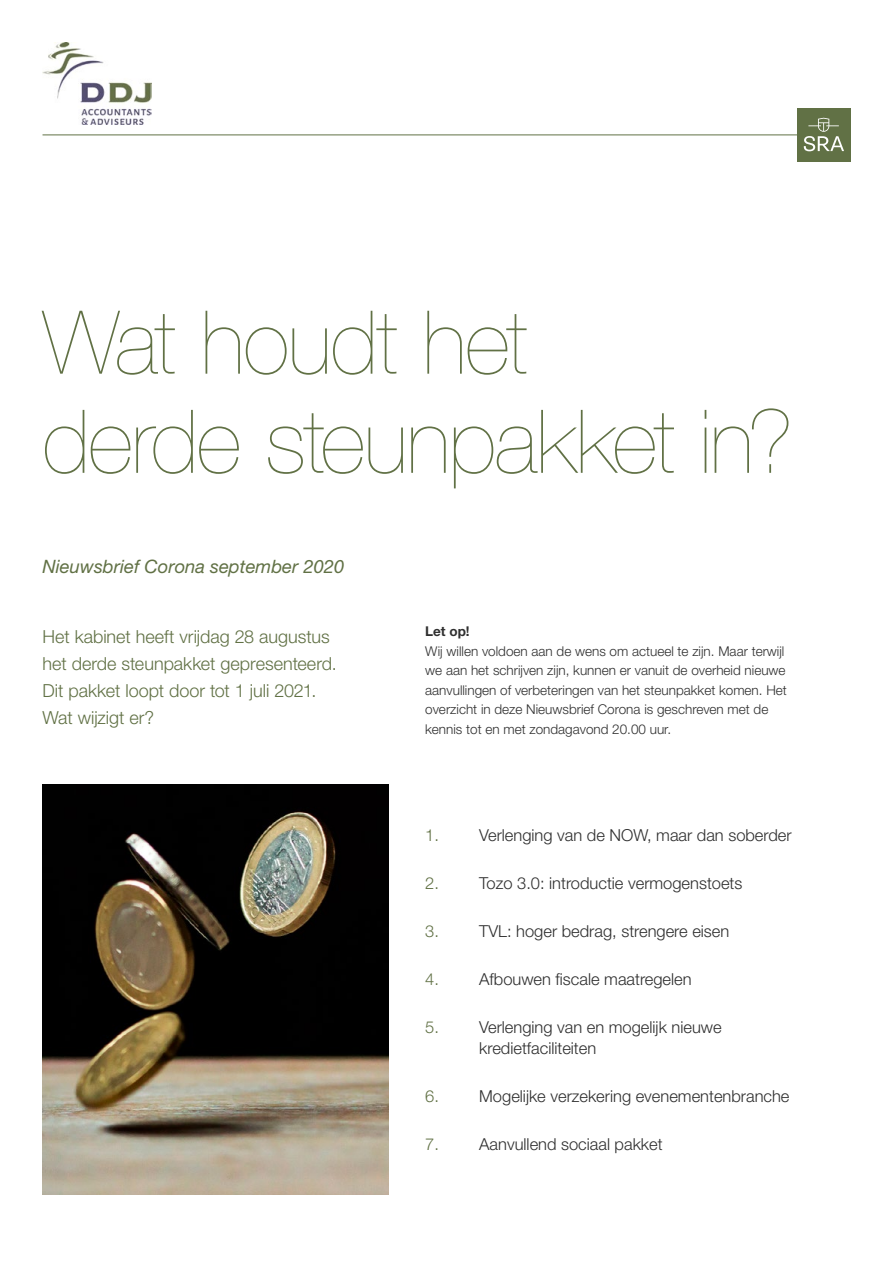
<style>
.page{position:relative;width:893px;height:1263px;background:#fff}
.page>*{position:absolute;margin:0;border:0;box-sizing:border-box;transform-origin:0 0}
.t1{font:200 88.05px/99.1px "Helvetica Neue LT Std";letter-spacing:-.015em;color:#617145}
.t2{font:italic 18.45px "Helvetica Neue LT Std";color:#617145}
.t3{font:300 18px/27px "Helvetica Neue LT Std";color:#617145}
.t4{font:300 16.5px/21px "Helvetica Neue LT Std";color:#2f2f2f}
.t5{font:300 16.5px "Helvetica Neue LT Std";color:#617145}
.t6{font:300 13.5px/19.5px "Helvetica Neue LT Std";color:#2f2f2f}
.t7{font:700 13.5px "Helvetica Neue LT Std";color:#2f2f2f}
</style>
<div class="page">
<hr style="left:43px;top:135px;width:754px;height:1px;background:#617145">
<div style="left:797px;top:108px;width:53px;height:53px;background:#617145"></div>
<svg style="left:804px;top:118px;width:40px;height:33px"></svg>
<img style="left:43px;top:43px;width:109px;height:81px">
<img style="left:43px;top:784px;width:345px;height:411px">
<h1 class="t1" style="left:43px;top:293px;width:752px">Wat houdt het<br>derde steunpakket in?</h1>
<h2 class="t2" style="left:43px;top:555px;width:303px">Nieuwsbrief Corona september 2020</h2>
<h3 class="t3" style="left:43px;top:623px;width:296px">Het kabinet heeft vrijdag 28 augustus het derde steunpakket gepresenteerd.<br>Dit pakket loopt door tot 1 juli 2021.<br>Wat wijzigt er?</h3>
<p class="t7" style="left:425px;top:623px;width:46px">Let op!</p>
<p class="t6" style="left:425px;top:641px;width:363px">Wij willen voldoen aan de wens om actueel te zijn. Maar terwijl we aan het schrijven zijn, kunnen er vanuit de overheid nieuwe aanvullingen of verbeteringen van het steunpakket komen. Het overzicht in deze Nieuwsbrief Corona is geschreven met de kennis tot en met zondagavond 20.00 uur.</p>
<p class="t5" style="left:425px;top:825px;width:15px">1.</p>
<p class="t4" style="left:479px;top:824px;width:314px">Verlenging van de NOW, maar dan soberder</p>
<p class="t5" style="left:425px;top:873px;width:15px">2.</p>
<p class="t4" style="left:479px;top:872px;width:265px">Tozo 3.0: introductie vermogenstoets</p>
<p class="t5" style="left:425px;top:921px;width:15px">3.</p>
<p class="t4" style="left:479px;top:920px;width:252px">TVL: hoger bedrag, strengere eisen</p>
<p class="t5" style="left:425px;top:969px;width:15px">4.</p>
<p class="t4" style="left:479px;top:968px;width:214px">Afbouwen fiscale maatregelen</p>
<p class="t5" style="left:425px;top:1017px;width:15px">5.</p>
<p class="t4" style="left:479px;top:1016px;width:244px">Verlenging van en mogelijk nieuwe kredietfaciliteiten</p>
<p class="t5" style="left:425px;top:1086px;width:15px">6.</p>
<p class="t4" style="left:479px;top:1086px;width:312px">Mogelijke verzekering evenementenbranche</p>
<p class="t5" style="left:425px;top:1134px;width:15px">7.</p>
<p class="t4" style="left:479px;top:1134px;width:185px">Aanvullend sociaal pakket</p>
</div>
